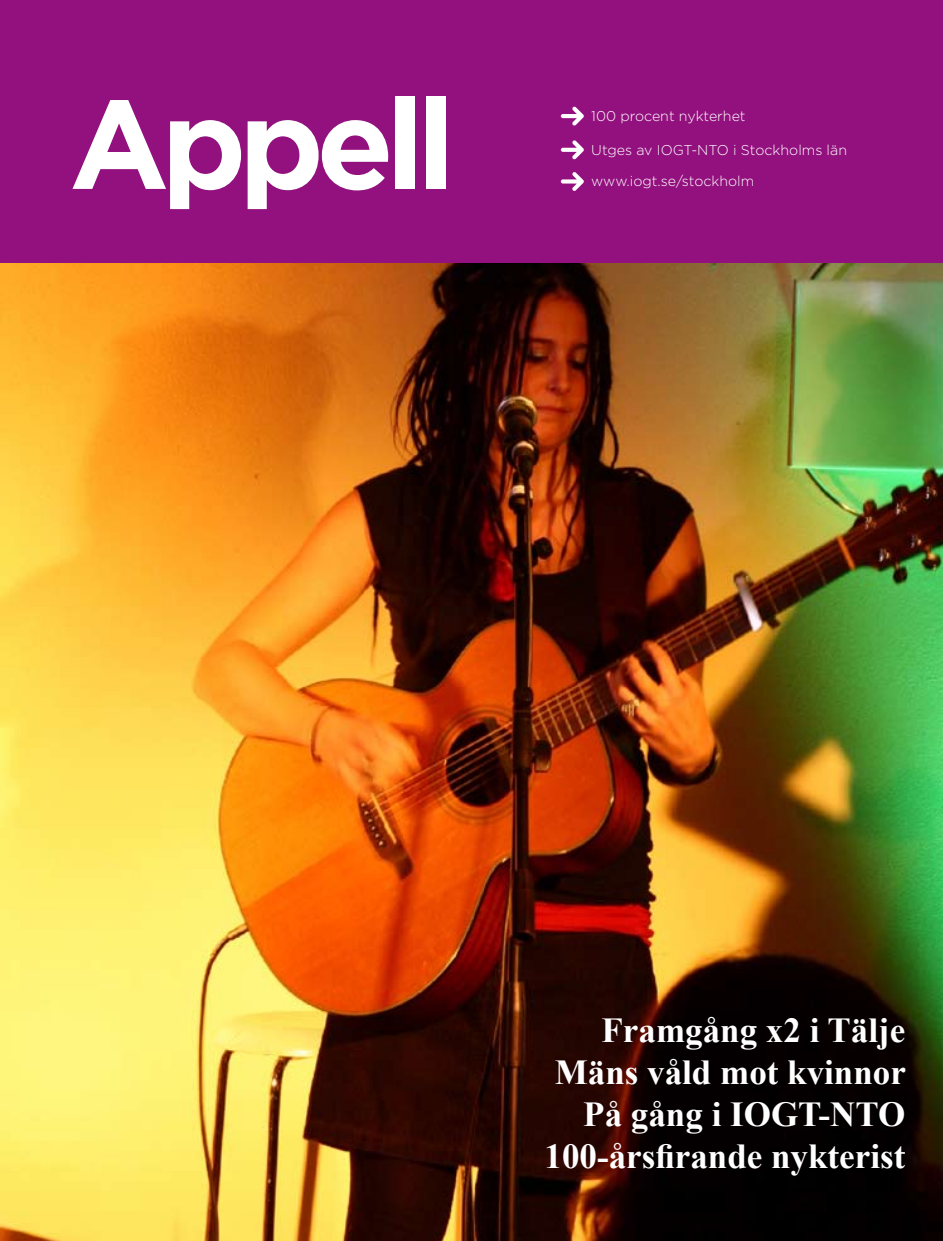
<style>
.page{position:relative;width:943px;height:1241px;background:#fff}
.page>*{position:absolute;margin:0;border:0;box-sizing:border-box;transform-origin:0 0}
.t1{font:700 126px "Gotham";letter-spacing:-.06em;color:#fff}
.t2{font:700 35px/42px "Times New Roman";color:#fff;text-align:right}
.t3{font:300 14.17px "Gotham";color:#fff}
</style>
<div class="page">
<img style="left:0;top:262px;width:943px;height:978px">
<div style="left:0;top:0;width:943px;height:262px;background:#93117e"></div>
<svg style="left:561px;top:106px;width:23px;height:20px"></svg>
<svg style="left:561px;top:140px;width:23px;height:19px"></svg>
<svg style="left:561px;top:172px;width:23px;height:19px"></svg>
<h1 class="t1" style="left:69px;top:68px;width:387px">Appell</h1>
<p class="t3" style="left:591px;top:107px;width:156px">100 procent nykterhet</p>
<p class="t3" style="left:591px;top:141px;width:257px">Utges av IOGT-NTO i Stockholms län</p>
<p class="t3" style="left:591px;top:173px;width:164px">www.iogt.se/stockholm</p>
<p class="t2" style="left:544px;top:1008px;width:363px">Framgång x2 i Tälje<br>Mäns våld mot kvinnor<br>På gång i IOGT-NTO<br>100-årsfirande nykterist</p>
</div>
